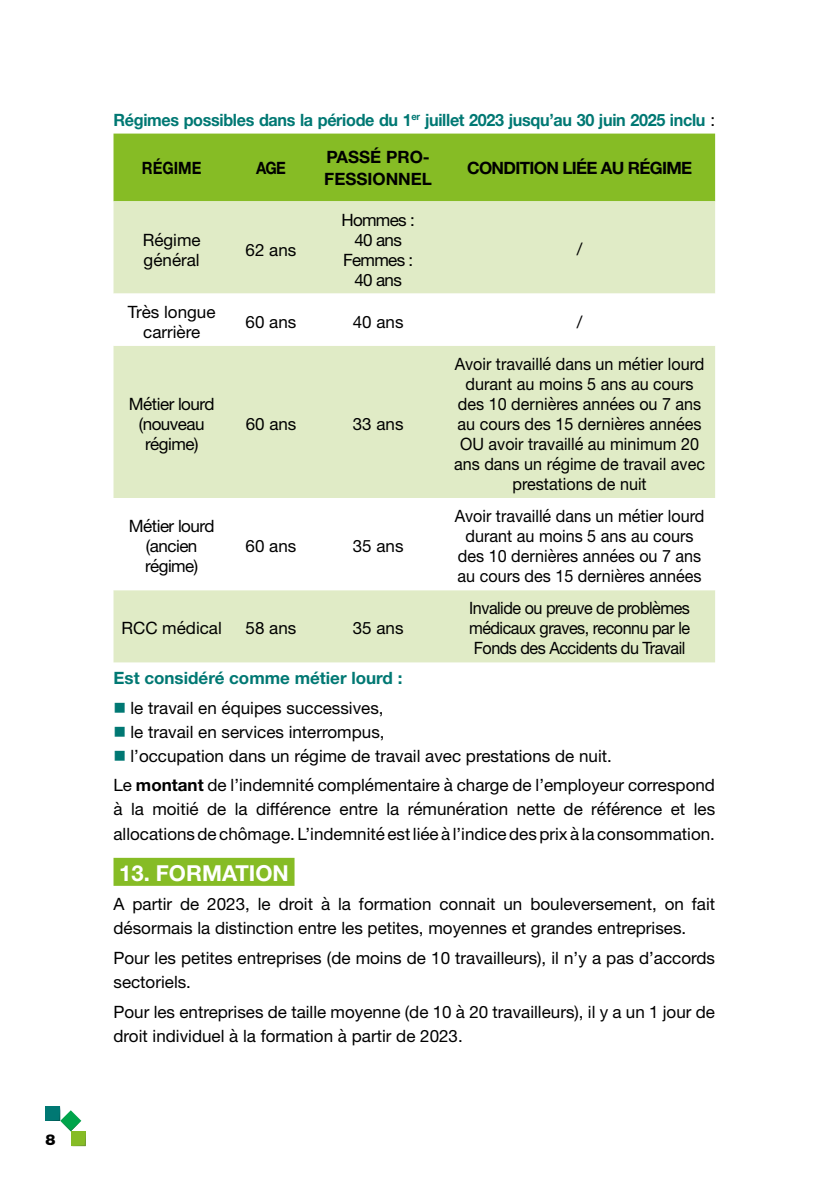
<style>
.page{position:relative;width:840px;height:1191px;background:#fff}
.page>*{position:absolute;margin:0;border:0;box-sizing:border-box;transform-origin:0 0}
.t1{font:700 22px "Helvetica Neue LT Pro";color:#fff}
.t2{font:17px/24px "Helvetica Neue";color:#000}
.t3{font:17px/20px "Helvetica Neue";color:#000;text-align:center;scale:.95 1}
.t4{font:700 17px "Helvetica Neue LT Pro";letter-spacing:-.02em;color:#007873;scale:.95 1}
.t5{font:17px/20px "Helvetica Neue";letter-spacing:-.03em;color:#000;text-align:center}
.t6{font:700 17px "Helvetica Neue LT Pro";color:#007873}
.t7{font:17px/20px "Helvetica Neue";letter-spacing:-.04em;color:#000;text-align:center}
.t8{font:700 17px "Helvetica Neue LT Std";letter-spacing:-.04em;color:#000}
.t9{font:700 17px/22px "Helvetica Neue LT Std";color:#000}
.t10{font:700 17px "Helvetica Neue LT Std";letter-spacing:-.04em;color:#000;scale:.88 1}
.t11{font:900 15px "Helvetica Neue LT Std";color:#000}
.s1{font-weight:400;color:#000}
.s2{font-family:"Helvetica Neue LT Pro";font-weight:700}
</style>
<div class="page">
<svg style="left:45px;top:1106px;width:41px;height:40px"></svg>
<div style="left:113px;top:858px;width:181px;height:28px;background:#86bc25"></div>
<div style="left:113px;top:134px;width:601px;height:67px;background:#86bc25"></div>
<div style="left:113px;top:201px;width:601px;height:461px;background:#e0ebc6"></div>
<svg style="left:113px;top:293px;width:601px;height:297px;fill:#e0ebc6"></svg>
<p class="t11" style="left:45px;top:1130px;width:12px">8</p>
<p class="t4" style="left:113px;top:109px;width:634px">Régimes possibles dans la période du 1<sup>er</sup> juillet 2023 jusqu’au 30 juin 2025 inclu <span class="s1">:</span></p>
<p class="t10" style="left:142px;top:157px;width:69px">RÉGIME</p>
<p class="t10" style="left:256px;top:157px;width:35px">AGE</p>
<p class="t9" style="left:324px;top:145px;width:109px">PASSÉ PRO-<br>FESSIONNEL</p>
<p class="t8" style="left:467px;top:157px;width:226px">CONDITION LIÉE AU RÉGIME</p>
<p class="t2" style="left:143px;top:230px;width:59px;line-height:20px">Régime général</p>
<p class="t2" style="left:245px;top:238px;width:52px">62 ans</p>
<p class="t7" style="left:341px;top:210px;width:75px">Hommes :<br>40 ans<br>Femmes :<br>40 ans</p>
<p class="t2" style="left:576px;top:238px;width:7px">/</p>
<p class="t2" style="left:128px;top:303px;width:89px;line-height:20px;text-align:center">Très longue carrière</p>
<p class="t2" style="left:245px;top:311px;width:52px">60 ans</p>
<p class="t2" style="left:352px;top:311px;width:52px">40 ans</p>
<p class="t2" style="left:576px;top:311px;width:7px">/</p>
<p class="t5" style="left:129px;top:395px;width:87px">Métier lourd (nouveau régime)</p>
<p class="t5" style="left:129px;top:517px;width:87px">Métier lourd (ancien régime)</p>
<p class="t2" style="left:245px;top:413px;width:52px">60 ans</p>
<p class="t2" style="left:352px;top:413px;width:52px">33 ans</p>
<p class="t2" style="left:245px;top:535px;width:52px">60 ans</p>
<p class="t2" style="left:352px;top:535px;width:52px">35 ans</p>
<p class="t2" style="left:121px;top:617px;width:102px">RCC médical</p>
<p class="t2" style="left:245px;top:617px;width:52px">58 ans</p>
<p class="t2" style="left:352px;top:617px;width:52px">35 ans</p>
<p class="t3" style="left:454px;top:355px;width:265px">Avoir travaillé dans un métier lourd durant au moins 5 ans au cours des 10 dernières années ou 7 ans au cours des 15 dernières années<br>OU avoir travaillé au minimum 20 ans dans un régime de travail avec prestations de nuit</p>
<p class="t3" style="left:454px;top:507px;width:264px">Avoir travaillé dans un métier lourd durant au moins 5 ans au cours des 10 dernières années ou 7 ans au cours des 15 dernières années</p>
<p class="t3" style="left:469px;top:599px;width:234px;text-align:justify">Invalide ou preuve de problèmes médicaux graves, reconnu par le Fonds des Accidents du Travail</p>
<p class="t6" style="left:113px;top:667px;width:290px">Est considéré comme métier lourd :</p>
<p class="t2" style="left:130px;top:696px;width:482px">le travail en équipes successives,<br>le travail en services interrompus,<br>l’occupation dans un régime de travail avec prestations de nuit.</p>
<p class="t2" style="left:113px;top:774px;width:603px;text-align:justify">Le <span class="s2">montant</span> de l’indemnité complémentaire à charge de l’employeur correspond à la moitié de la différence entre la rémunération nette de référence et les allocations de chômage. L’indemnité est liée à l’indice des prix à la consommation.</p>
<p class="t1" style="left:119px;top:859px;width:171px">13. FORMATION</p>
<p class="t2" style="left:113px;top:893px;width:603px">A partir de 2023, le droit à la formation connait un bouleversement, on fait désormais la distinction entre les petites, moyennes et grandes entreprises.</p>
<p class="t2" style="left:113px;top:946px;width:602px">Pour les petites entreprises (de moins de 10 travailleurs), il n’y a pas d’accords sectoriels.</p>
<p class="t2" style="left:113px;top:1000px;width:602px">Pour les entreprises de taille moyenne (de 10 à 20 travailleurs), il y a un 1 jour de droit individuel à la formation à partir de 2023.</p>
</div>
